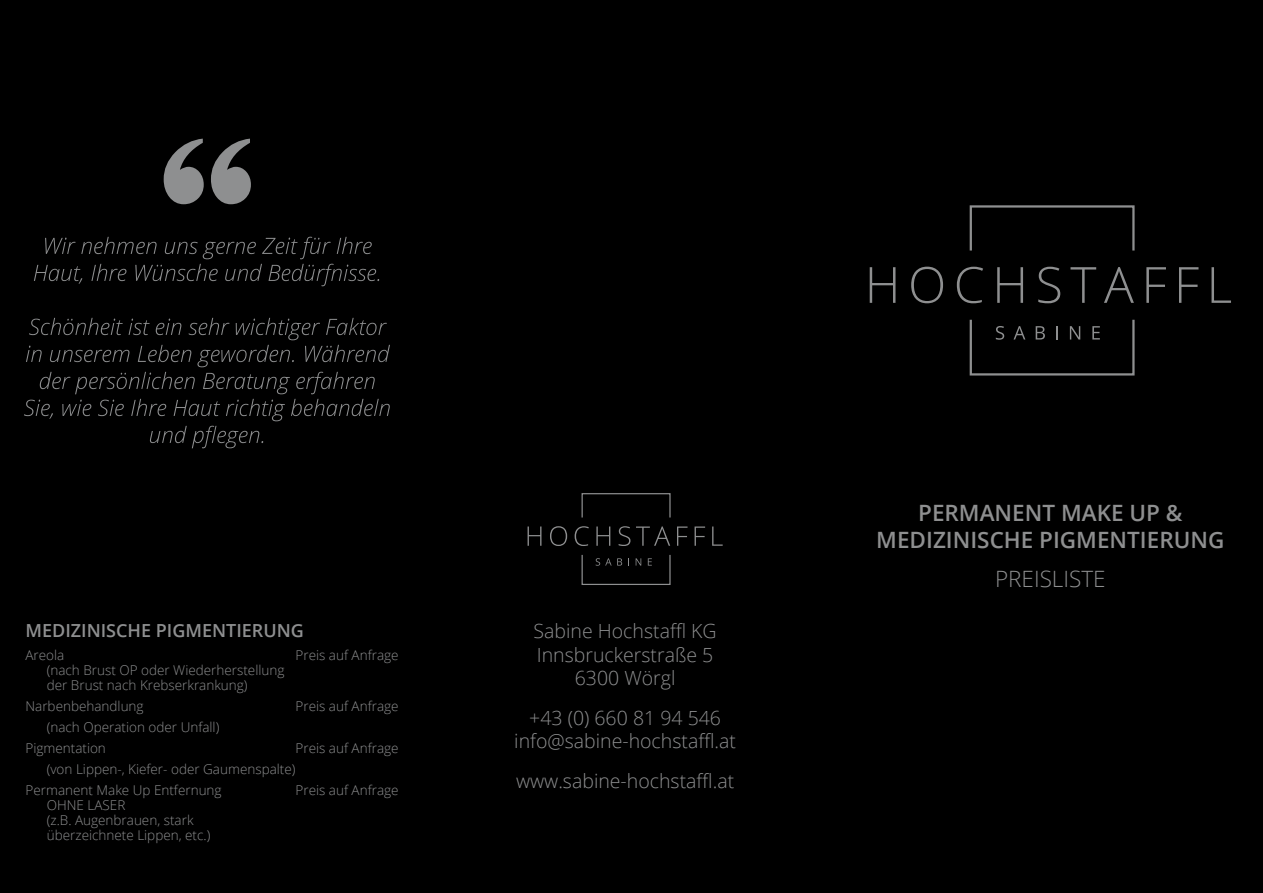
<style>
.page{position:relative;width:1263px;height:893px;background:#000}
.page>*{position:absolute;margin:0;border:0;box-sizing:border-box;transform-origin:0 0}
.t1{font:600 22.5px/27px "Open Sans";color:#8e8f90;text-align:center}
.t2{font:300 22.5px "Open Sans";color:#8e8f90}
.t3{font:300 19.5px/23.4px "Open Sans";color:#8e8f90;text-align:center}
.t4{font:600 18px "Open Sans";color:#8e8f90}
.t5{font:300 13.5px/15px "Open Sans";color:#8e8f90}
</style>
<div class="page">
<svg style="left:24px;top:318px;width:366px;height:130px"></svg>
<svg style="left:34px;top:237px;width:345px;height:49px"></svg>
<svg style="left:164px;top:139px;width:40px;height:65px"></svg>
<svg style="left:211px;top:139px;width:40px;height:65px"></svg>
<svg style="left:870px;top:267px;width:25px;height:36px"></svg>
<svg style="left:911px;top:267px;width:32px;height:36px"></svg>
<svg style="left:1146px;top:267px;width:20px;height:36px"></svg>
<svg style="left:1179px;top:267px;width:19px;height:36px"></svg>
<svg style="left:1211px;top:267px;width:20px;height:36px"></svg>
<svg style="left:957px;top:205px;width:178px;height:171px"></svg>
<svg style="left:527px;top:526px;width:14px;height:20px"></svg>
<svg style="left:550px;top:526px;width:17px;height:20px"></svg>
<svg style="left:677px;top:526px;width:10px;height:20px"></svg>
<svg style="left:694px;top:526px;width:11px;height:20px"></svg>
<svg style="left:712px;top:526px;width:11px;height:20px"></svg>
<svg style="left:575px;top:493px;width:96px;height:92px"></svg>
<h3 class="t4" style="left:26px;top:618px;width:280px">MEDIZINISCHE PIGMENTIERUNG</h3>
<p class="t5" style="left:26px;top:647px;width:40px">Areola</p>
<p class="t5" style="left:296px;top:647px;width:105px">Preis auf Anfrage</p>
<p class="t5" style="left:47px;top:662px;width:239px">(nach Brust OP oder Wiederherstellung der Brust nach Krebserkrankung)</p>
<p class="t5" style="left:26px;top:698px;width:120px">Narbenbehandlung</p>
<p class="t5" style="left:296px;top:698px;width:105px">Preis auf Anfrage</p>
<p class="t5" style="left:26px;top:716px;width:195px;line-height:21px;text-indent:21px">(nach Operation oder Unfall)<br>Pigmentation</p>
<p class="t5" style="left:296px;top:740px;width:105px">Preis auf Anfrage</p>
<p class="t5" style="left:26px;top:758px;width:271px;line-height:21px;text-indent:21px">(von Lippen-, Kiefer- oder Gaumenspalte)<br>Permanent Make Up Entfernung</p>
<p class="t5" style="left:296px;top:782px;width:105px">Preis auf Anfrage</p>
<p class="t5" style="left:47px;top:797px;width:165px">OHNE LASER<br>(z.B. Augenbrauen, stark überzeichnete Lippen, etc.)</p>
<h2 class="t3" style="left:534px;top:619px;width:185px">Sabine Hochstaffl KG<br>Innsbruckerstraße 5<br>6300 Wörgl</h2>
<h2 class="t3" style="left:514px;top:706px;width:223px">+43 (0) 660 81 94 546 info@sabine-hochstaffl.at</h2>
<h2 class="t3" style="left:516px;top:769px;width:220px">www.sabine-hochstaffl.at</h2>
<h1 class="t1" style="left:876px;top:499px;width:350px">PERMANENT MAKE UP &amp;<br>MEDIZINISCHE PIGMENTIERUNG</h1>
<h1 class="t2" style="left:995px;top:563px;width:112px">PREISLISTE</h1>
</div>
